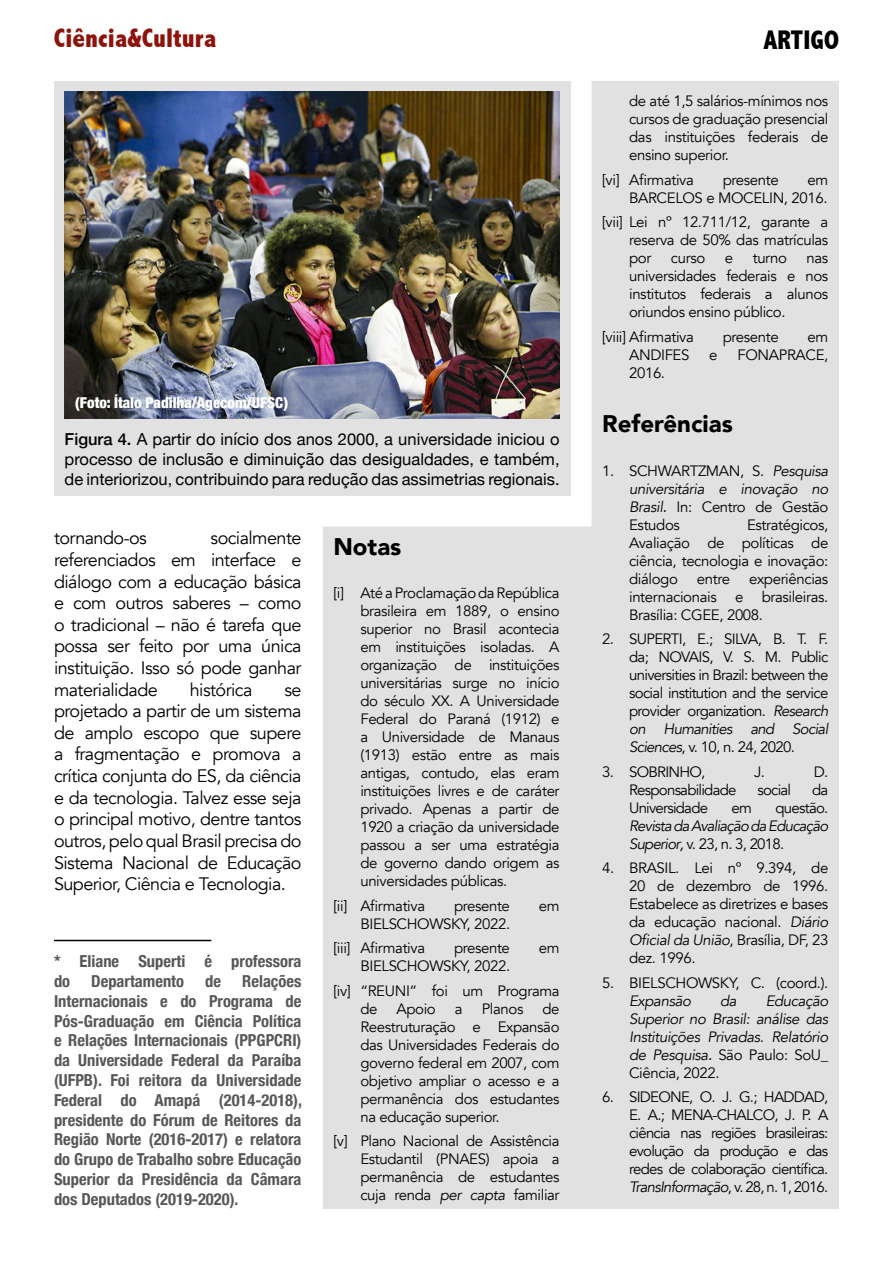
<style>
.page{position:relative;width:893px;height:1263px;background:#fff}
.page>*{position:absolute;margin:0;border:0;box-sizing:border-box;transform-origin:0 0}
.t1{font:800 condensed 27px "Abadi";color:#8d140b}
.t2{font:800 condensed 27px "Abadi";color:#000}
.t3{font:900 24px "Avenir";color:#000}
.t4{font:18px/21.6px "Avenir";letter-spacing:-.03em;color:#000;text-align:justify}
.t5{font:700 condensed 16.5px/19.8px "Helvetica Neue";color:#575756}
.t6{font:16.5px/19.8px "Helvetica Neue";color:#000;text-align:justify}
.t7{font:15px/18px "Avenir";letter-spacing:-.025em;color:#000;text-align:justify}
.t8{font:italic 15px/18px "Avenir";letter-spacing:-.025em;color:#000;text-align:justify}
.t9{font:italic 15px/18px "Avenir";letter-spacing:-.05em;color:#000}
.t10{font:15px "Avenir";letter-spacing:-.05em;color:#000}
.t11{font:900 condensed 15px "Helvetica Neue";color:#fff}
.s1{font-weight:500}
.s2{font-style:italic}
.s3{font-style:inherit}
.s4{font-style:normal}
</style>
<div class="page">
<div style="left:323px;top:81px;width:516px;height:1128px;background:#e1e1e1"></div>
<hr style="left:54px;top:940px;width:157px;height:1px;background:#000">
<div style="left:54px;top:81px;width:516px;height:415px;background:#e1e1e1"></div>
<img style="left:65px;top:91px;width:495px;height:328px">
<h1 class="t1" style="left:54px;top:22px;width:164px">Ciência&amp;Cultura</h1>
<h1 class="t2" style="left:763px;top:25px;width:77px">ARTIGO</h1>
<p class="t11" style="left:75px;top:390px;width:214px">(Foto: Ítalo Padilha/Agecom/UFSC)</p>
<p class="t6" style="left:65px;top:431px;width:496px"><span class="s1">Figura 4.</span> A partir do início dos anos 2000, a universidade iniciou o processo de inclusão e diminuição das desigualdades, e também, de interiorizou, contribuindo para redução das assimetrias regionais.</p>
<p class="t4" style="left:54px;top:528px;width:94px">tornando-os</p>
<p class="t4" style="left:54px;top:528px;width:249px;text-indent:157px">socialmente referenciados em interface e diálogo com a educação básica e com outros saberes – como o tradicional – não é tarefa que possa ser feito por uma única instituição. Isso só pode ganhar materialidade</p>
<p class="t4" style="left:190px;top:679px;width:64px">histórica</p>
<p class="t4" style="left:54px;top:679px;width:249px;text-indent:230px">se projetado a partir de um sistema de amplo escopo que supere a fragmentação e promova a crítica conjunta do ES, da ciência e da tecnologia. Talvez esse seja o principal motivo, dentre tantos outros, pelo qual Brasil precisa do Sistema Nacional de Educação Superior, Ciência e Tecnologia.</p>
<p class="t5" style="left:54px;top:950px;width:249px">* Eliane Superti é professora do</p>
<p class="t5" style="left:54px;top:970px;width:250px;text-align:justify;text-indent:188px">Relações Internacionais e do Programa de Pós-Graduação em Ciência Política e Relações Internacionais (PPGPCRI) da Universidade Federal da Paraíba (UFPB). Foi reitora da Universidade Federal do Amapá (2014-2018), presidente do Fórum de Reitores da Região Norte (2016-2017) e relatora do Grupo de Trabalho sobre Educação Superior da Presidência da Câmara dos Deputados (2019-2020).</p>
<p class="t5" style="left:91px;top:970px;width:94px">Departamento</p>
<p class="t5" style="left:205px;top:970px;width:17px">de</p>
<h2 class="t3" style="left:333px;top:526px;width:69px">Notas</h2>
<p class="t7" style="left:360px;top:584px;width:201px;text-indent:-27px">[i] Até a Proclamação da República brasileira em 1889, o ensino superior no Brasil acontecia em instituições isoladas. A organização de instituições universitárias surge no início do século XX. A Universidade Federal do Paraná (1912) e a Universidade de Manaus (1913) estão entre as mais antigas, contudo, elas eram instituições livres e de caráter privado. Apenas a partir de 1920 a criação da universidade passou a ser uma estratégia de governo dando origem as universidades públicas.</p>
<p class="t7" style="left:333px;top:897px;width:93px">[ii] Afirmativa</p>
<p class="t7" style="left:454px;top:897px;width:57px">presente</p>
<p class="t7" style="left:539px;top:897px;width:22px">em</p>
<p class="t7" style="left:333px;top:912px;width:178px;line-height:24.5px;text-indent:27px">BIELSCHOWSKY, 2022. [iii] Afirmativa</p>
<p class="t7" style="left:454px;top:939px;width:57px">presente</p>
<p class="t7" style="left:539px;top:939px;width:22px">em</p>
<p class="t7" style="left:333px;top:954px;width:228px;line-height:24.5px;text-indent:27px">BIELSCHOWSKY, 2022.<br>[iv] “REUNI” foi um Programa</p>
<p class="t7" style="left:360px;top:1000px;width:19px">de</p>
<p class="t7" style="left:397px;top:1000px;width:41px">Apoio</p>
<p class="t7" style="left:455px;top:1000px;width:9px">a</p>
<p class="t7" style="left:482px;top:1000px;width:43px">Planos</p>
<p class="t7" style="left:360px;top:1000px;width:201px;text-indent:182px">de Reestruturação e Expansão das Universidades Federais do governo federal em 2007, com objetivo ampliar o acesso e a permanência dos estudantes na educação superior.</p>
<p class="t7" style="left:360px;top:1132px;width:201px;text-indent:-27px">[v] Plano Nacional de Assistência Estudantil (PNAES) apoia a permanência de estudantes cuja renda <span class="s2">per capta</span> familiar</p>
<p class="t7" style="left:629px;top:93px;width:201px">de até 1,5 salários-mínimos nos cursos de graduação presencial das instituições federais de ensino superior.</p>
<p class="t7" style="left:602px;top:171px;width:93px">[vi] Afirmativa</p>
<p class="t7" style="left:723px;top:171px;width:57px">presente</p>
<p class="t7" style="left:629px;top:171px;width:201px;text-align:right">em<br>BARCELOS e MOCELIN, 2016.</p>
<p class="t7" style="left:629px;top:213px;width:201px;text-indent:-27px">[vii] Lei nº 12.711/12, garante a reserva de 50% das matrículas por</p>
<p class="t7" style="left:671px;top:249px;width:36px">curso</p>
<p class="t7" style="left:725px;top:249px;width:10px">e</p>
<p class="t7" style="left:753px;top:249px;width:36px">turno</p>
<p class="t7" style="left:629px;top:249px;width:201px;text-indent:177px">nas universidades federais e nos institutos federais a alunos oriundos ensino público.</p>
<p class="t7" style="left:602px;top:328px;width:93px">[viii] Afirmativa</p>
<p class="t7" style="left:723px;top:328px;width:57px">presente</p>
<p class="t7" style="left:808px;top:328px;width:22px">em</p>
<p class="t7" style="left:629px;top:346px;width:62px">ANDIFES</p>
<p class="t7" style="left:709px;top:346px;width:10px">e</p>
<p class="t7" style="left:737px;top:346px;width:92px">FONAPRACE,</p>
<p class="t7" style="left:629px;top:364px;width:38px">2016.</p>
<h2 class="t3" style="left:602px;top:403px;width:132px">Referências</h2>
<p class="t7" style="left:629px;top:462px;width:201px;text-indent:-27px">1. SCHWARTZMAN, S. <span class="s2">Pesquisa universitária e inovação no Brasil</span><span class="s2">.</span> In: Centro de Gestão Estudos</p>
<p class="t7" style="left:629px;top:516px;width:201px;text-indent:118px">Estratégicos, Avaliação de políticas de ciência, tecnologia e inovação: diálogo</p>
<p class="t7" style="left:629px;top:570px;width:201px;text-indent:120px">experiências internacionais e brasileiras.<br>Brasília: CGEE, 2008.</p>
<p class="t7" style="left:629px;top:630px;width:201px;text-indent:-27px">2. SUPERTI, E.; SILVA, B. T. F. da; NOVAIS, V. S. M. Public universities in Brazil: between the social institution and the service provider organization. <span class="s2">Research on Humanities and Social Sciences</span>, v. 10, n. 24, 2020.</p>
<p class="t10" style="left:602px;top:762px;width:105px">3. SOBRINHO,</p>
<p class="t7" style="left:754px;top:763px;width:12px">J.</p>
<p class="t7" style="left:814px;top:763px;width:16px">D.</p>
<p class="t10" style="left:629px;top:780px;width:109px">Responsabilidade</p>
<p class="t7" style="left:757px;top:781px;width:35px">social</p>
<p class="t7" style="left:812px;top:781px;width:18px">da</p>
<p class="t10" style="left:629px;top:798px;width:80px">Universidade</p>
<p class="t7" style="left:732px;top:799px;width:22px">em</p>
<p class="t10" style="left:775px;top:798px;width:54px">questão.</p>
<p class="t9" style="left:629px;top:817px;width:201px">Revista da Avaliação da Educação<br>Superior<span class="s3">,</span> <span class="s4">v. 23, n. 3, 2018.</span></p>
<p class="t7" style="left:629px;top:859px;width:201px;text-indent:-27px">4. BRASIL. Lei nº 9.394, de 20 de dezembro de 1996.<br>Estabelece as diretrizes e bases da educação nacional. <span class="s2">Diário Oficial da União</span>, Brasília, DF, 23 dez. 1996.</p>
<p class="t7" style="left:602px;top:974px;width:228px">5. BIELSCHOWSKY, C. (coord.).</p>
<p class="t8" style="left:629px;top:992px;width:63px">Expansão</p>
<p class="t8" style="left:720px;top:992px;width:18px">da</p>
<p class="t7" style="left:697px;top:570px;width:35px">entre</p>
<p class="t8" style="left:629px;top:992px;width:201px;text-indent:137px">Educação Superior no Brasil: análise das Instituições Privadas. Relatório de Pesquisa<span class="s3">.</span> <span class="s4">São Paulo: SoU_ Ciência, 2022.</span></p>
<p class="t7" style="left:629px;top:1088px;width:201px;text-indent:-27px">6. SIDEONE, O. J. G.; HADDAD, E. A.; MENA-CHALCO, J. P. A ciência nas regiões brasileiras: evolução da produção e das redes de colaboração científica.<br><span class="s2">TransInformação</span>, v. 28, n. 1, 2016.</p>
</div>
